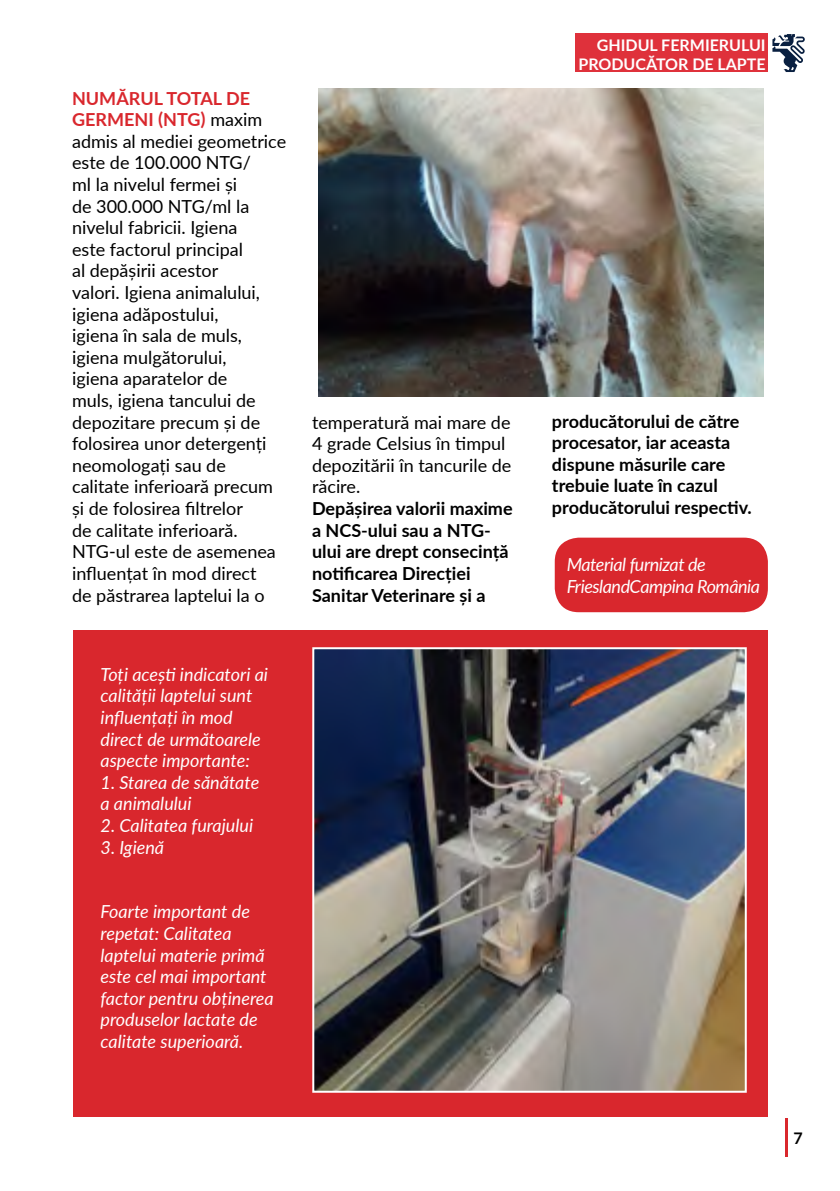
<style>
.page{position:relative;width:840px;height:1191px;background:#fff}
.page>*{position:absolute;margin:0;border:0;box-sizing:border-box;transform-origin:0 0}
.t1{font:18px/21.6px "Lato";color:#000}
.t2{font:italic 18px/21.6px "Lato";color:#fff}
.t3{font:700 18px/21.6px "Lato";color:#000}
.t4{font:italic 18px/21.6px "Lato";letter-spacing:-.025em;color:#fff}
.t5{font:700 16px/19.2px "Lato";color:#fff;text-align:right}
.t6{font:700 16px "Lato";color:#000}
.s1{font-weight:700;color:#d9272d}
</style>
<div class="page">
<div style="left:575px;top:33px;width:192px;height:39px;background:#df313b"></div>
<hr style="left:785px;top:1118px;width:2px;height:39px;background:#d9272d">
<svg style="left:772px;top:34px;width:32px;height:38px"></svg>
<img style="left:318px;top:88px;width:445px;height:308px">
<div style="left:74px;top:630px;width:693px;height:486px;background:#d9272d"></div>
<img style="left:315px;top:650px;width:428px;height:439px">
<div style="left:312px;top:647px;width:434px;height:445px;border:2px solid #fff"></div>
<div style="left:554px;top:537px;width:213px;height:75px;background:#d9272d;border-radius:24px"></div>
<p class="t1" style="left:72px;top:86px;width:215px"><span class="s1">NUMĂRUL TOTAL DE<br>GERMENI (NTG)</span> maxim admis al mediei geometrice este de 100.000 NTG/<br>ml la nivelul fermei și<br>de 300.000 NTG/ml la nivelul fabricii. Igiena<br>este factorul principal<br>al depășirii acestor<br>valori. Igiena animalului, igiena adăpostului,<br>igiena în sala de muls, igiena mulgătorului,<br>igiena aparatelor de<br>muls, igiena tancului de depozitare precum și de folosirea unor detergenți neomologați sau de calitate inferioară precum și de folosirea filtrelor<br>de calitate inferioară.<br>NTG-ul este de asemenea influențat în mod direct<br>de păstrarea laptelui la o</p>
<p class="t2" style="left:100px;top:662px;width:169px">Toți acești indicatori ai calității laptelui sunt influențați în mod direct de următoarele aspecte importante:</p>
<p class="t2" style="left:100px;top:770px;width:160px">1. Starea de sănătate a animalului</p>
<p class="t2" style="left:100px;top:814px;width:154px">2. Calitatea furajului</p>
<p class="t2" style="left:100px;top:835px;width:65px">3. Igienă</p>
<p class="t2" style="left:100px;top:900px;width:174px">Foarte important de repetat: Calitatea laptelui materie primă este cel mai important factor pentru obținerea produselor lactate de calitate superioară.</p>
<p class="t1" style="left:312px;top:410px;width:201px">temperatură mai mare de<br>4 grade Celsius în timpul depozitării în tancurile de răcire.</p>
<p class="t3" style="left:312px;top:497px;width:202px">Depășirea valorii maxime a NCS-ului sau a NTG&shy;ului are drept consecință notificarea Direcției<br>Sanitar Veterinare și a</p>
<p class="t5" style="left:578px;top:34px;width:189px">GHIDUL FERMIERULUI<br>PRODUCĂTOR DE LAPTE</p>
<p class="t3" style="left:551px;top:409px;width:201px">producătorului de către procesator, iar aceasta dispune măsurile care trebuie luate în cazul producătorului respectiv.</p>
<p class="t4" style="left:566px;top:553px;width:195px">Material furnizat de<br>FrieslandCampina România</p>
<p class="t6" style="left:793px;top:1126px;width:11px">7</p>
</div>
